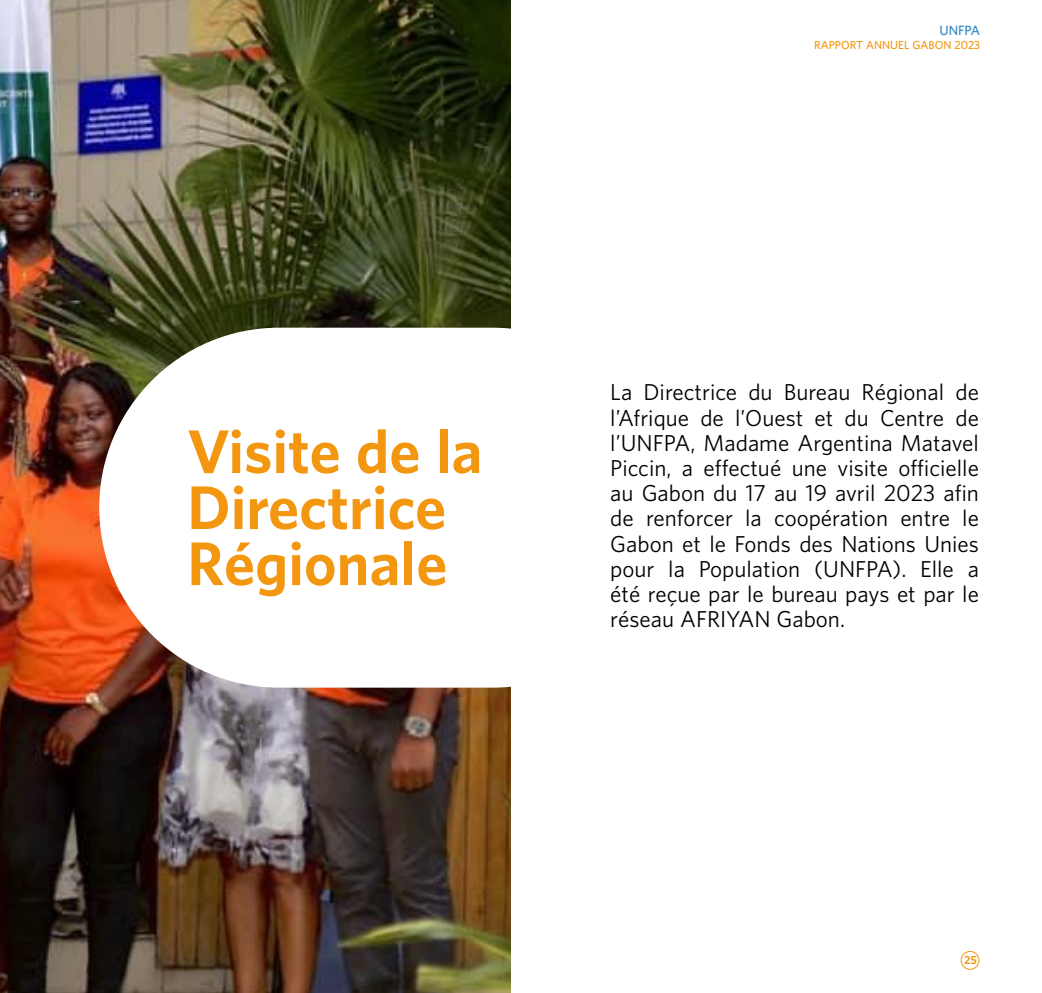
<style>
.page{position:relative;width:1042px;height:993px;background:#fff}
.page>*{position:absolute;margin:0;border:0;box-sizing:border-box;transform-origin:0 0}
.t1{font:700 56px/56px "UNFPA";color:#f39710}
.t2{font:21px/25.2px "UNFPA Text";color:#000;text-align:justify}
.t3{font:600 12.25px "UNFPA";color:#2f86c5}
.t4{font:600 10.5px "UNFPA";color:#f39710}
.t5{font:700 10.5px "UNFPA";color:#f39710}
</style>
<div class="page">
<img style="left:0;top:0;width:510px;height:992px">
<div style="left:99px;top:327px;width:573px;height:360px;background:#fff;border-radius:180px"></div>
<div style="left:960px;top:950px;width:19px;height:19px;border:1px solid #f39710;border-radius:50%"></div>
<p class="t3" style="left:939px;top:22px;width:42px">UNFPA</p>
<p class="t4" style="left:814px;top:38px;width:168px">RAPPORT ANNUEL GABON 2023</p>
<h1 class="t1" style="left:187px;top:421px;width:297px">Visite de la<br>Directrice<br>Régionale</h1>
<p class="t2" style="left:610px;top:379px;width:370px">La Directrice du Bureau Régional de l’Afrique de l’Ouest et du Centre de l’UNFPA, Madame Argentina Matavel Piccin, a effectué une visite officielle au Gabon du 17 au 19 avril 2023 afin de renforcer la coopération entre le Gabon et le Fonds des Nations Unies pour la Population (UNFPA). Elle a été reçue par le bureau pays et par le réseau AFRIYAN Gabon.</p>
<p class="t5" style="left:964px;top:952px;width:14px">25</p>
</div>
